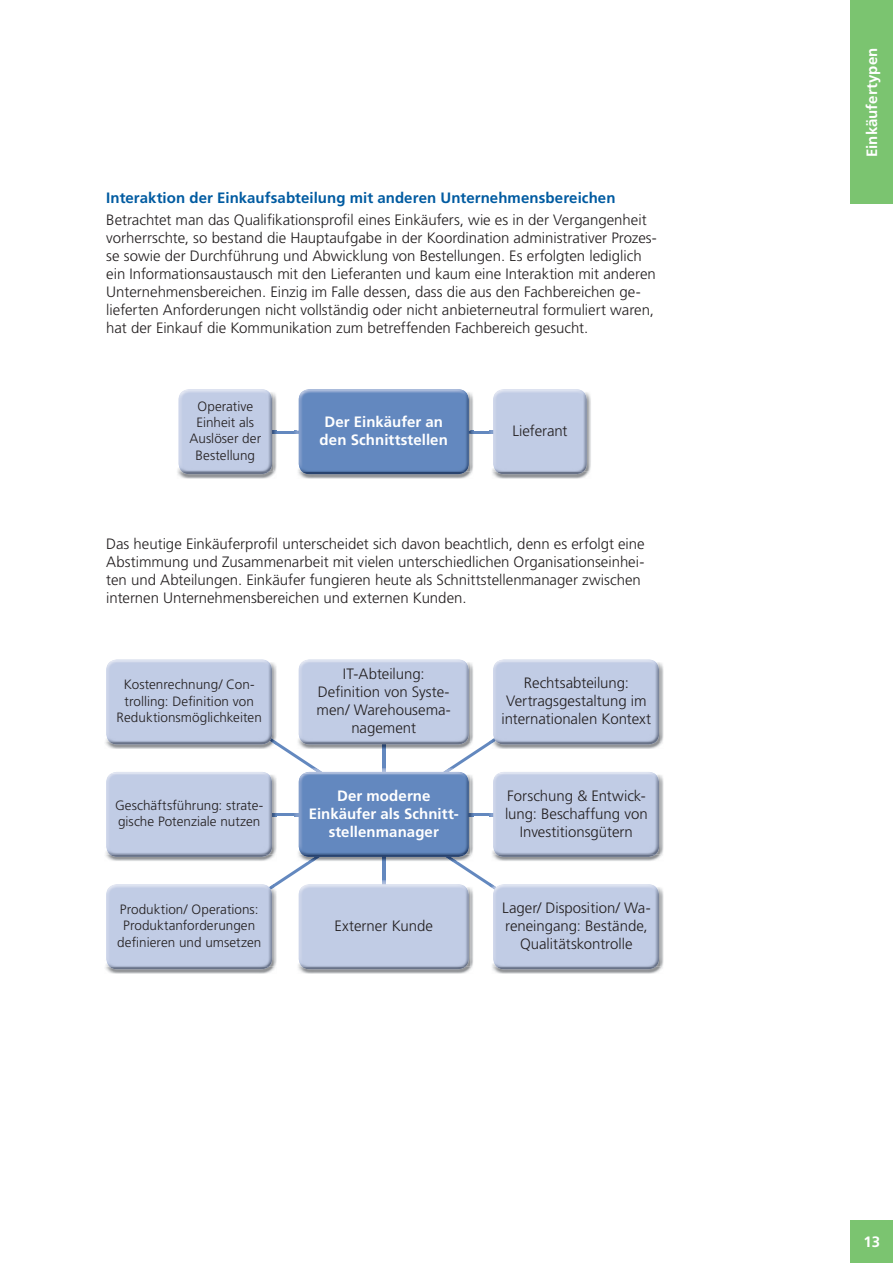
<style>
.page{position:relative;width:893px;height:1263px;background:#fff}
.page>*{position:absolute;margin:0;border:0;box-sizing:border-box;transform-origin:0 0}
.t1{font:300 15px/18px "Frutiger LT Std";color:#231f20;text-align:center}
.t2{font:700 15px/18px "Frutiger LT Std";color:#fff;text-align:center}
.t3{font:700 15px "Frutiger LT Std";letter-spacing:.005em;color:#005ba1}
.t4{font:300 13.5px/16.2px "Frutiger LT Std";color:#231f20;text-align:center}
</style>
<div class="page">
<div style="left:850px;top:0;width:42px;height:204px;background:#7bc470"></div>
<div style="left:850px;top:1220px;width:42px;height:43px;background:#7bc470"></div>
<hr style="left:266px;top:431px;width:232px;height:3px;background:#6388bf">
<img style="left:302px;top:389px;width:163px;height:3px">
<img style="left:298px;top:393px;width:175px;height:86px">
<img style="left:302px;top:472px;width:163px;height:2px">
<div style="left:299px;top:392px;width:170px;height:80px;background:#6388bf"></div>
<img style="left:497px;top:389px;width:86px;height:3px">
<img style="left:492px;top:394px;width:99px;height:85px">
<img style="left:496px;top:472px;width:87px;height:2px">
<img style="left:491px;top:392px;width:98px;height:80px">
<svg style="left:489px;top:431px;width:4px;height:3px"></svg>
<img style="left:493px;top:392px;width:93px;height:80px">
<img style="left:182px;top:389px;width:87px;height:3px">
<img style="left:177px;top:393px;width:99px;height:86px">
<img style="left:181px;top:471px;width:88px;height:3px">
<img style="left:272px;top:392px;width:2px;height:79px">
<svg style="left:272px;top:431px;width:4px;height:3px"></svg>
<img style="left:177px;top:393px;width:1px;height:78px">
<img style="left:178px;top:392px;width:94px;height:79px">
<svg style="left:274px;top:741px;width:217px;height:146px"></svg>
<img style="left:294px;top:768px;width:176px;height:86px">
<svg style="left:382px;top:768px;width:3px;height:4px"></svg>
<svg style="left:311px;top:768px;width:11px;height:4px"></svg>
<svg style="left:443px;top:768px;width:11px;height:4px"></svg>
<img style="left:302px;top:772px;width:163px;height:3px">
<img style="left:297px;top:775px;width:176px;height:86px">
<svg style="left:382px;top:857px;width:3px;height:4px"></svg>
<svg style="left:445px;top:857px;width:12px;height:4px"></svg>
<svg style="left:308px;top:857px;width:12px;height:4px"></svg>
<img style="left:302px;top:854px;width:163px;height:3px">
<img style="left:469px;top:775px;width:1px;height:79px">
<svg style="left:469px;top:813px;width:4px;height:3px"></svg>
<img style="left:297px;top:775px;width:2px;height:79px">
<svg style="left:294px;top:813px;width:5px;height:3px"></svg>
<div style="left:299px;top:775px;width:170px;height:79px;background:#6388bf"></div>
<img style="left:294px;top:880px;width:176px;height:7px">
<svg style="left:382px;top:880px;width:3px;height:4px"></svg>
<img style="left:302px;top:884px;width:163px;height:3px">
<img style="left:298px;top:888px;width:175px;height:86px">
<img style="left:302px;top:967px;width:163px;height:2px">
<div style="left:299px;top:887px;width:170px;height:80px;background:#c1cce5"></div>
<img style="left:303px;top:659px;width:162px;height:3px">
<img style="left:297px;top:663px;width:176px;height:86px">
<svg style="left:382px;top:744px;width:3px;height:5px"></svg>
<img style="left:302px;top:742px;width:163px;height:2px">
<div style="left:299px;top:662px;width:170px;height:80px;background:#c1cce5"></div>
<img style="left:489px;top:768px;width:167px;height:86px">
<img style="left:496px;top:772px;width:159px;height:3px">
<img style="left:492px;top:775px;width:171px;height:86px">
<img style="left:496px;top:854px;width:159px;height:3px">
<img style="left:491px;top:775px;width:170px;height:79px">
<svg style="left:489px;top:813px;width:4px;height:3px"></svg>
<div style="left:493px;top:775px;width:166px;height:79px;background:#c1cce5"></div>
<img style="left:492px;top:663px;width:171px;height:86px">
<img style="left:496px;top:742px;width:159px;height:2px">
<svg style="left:489px;top:738px;width:6px;height:6px"></svg>
<div style="left:493px;top:662px;width:166px;height:80px;background:#c1cce5"></div>
<img style="left:492px;top:888px;width:171px;height:86px">
<img style="left:496px;top:967px;width:159px;height:2px">
<svg style="left:489px;top:882px;width:7px;height:7px"></svg>
<div style="left:493px;top:887px;width:166px;height:80px;background:#c1cce5"></div>
<img style="left:105px;top:775px;width:172px;height:86px">
<img style="left:110px;top:854px;width:159px;height:3px">
<img style="left:272px;top:775px;width:2px;height:79px">
<svg style="left:272px;top:813px;width:5px;height:3px"></svg>
<img style="left:105px;top:775px;width:1px;height:79px">
<div style="left:106px;top:775px;width:166px;height:79px;background:#c1cce5"></div>
<img style="left:105px;top:664px;width:172px;height:85px">
<img style="left:110px;top:742px;width:159px;height:2px">
<img style="left:272px;top:662px;width:2px;height:76px">
<svg style="left:270px;top:738px;width:7px;height:8px"></svg>
<img style="left:105px;top:664px;width:1px;height:78px">
<div style="left:106px;top:662px;width:166px;height:80px;background:#c1cce5"></div>
<img style="left:110px;top:884px;width:159px;height:3px">
<img style="left:105px;top:890px;width:172px;height:84px">
<img style="left:110px;top:967px;width:159px;height:2px">
<img style="left:272px;top:890px;width:2px;height:77px">
<svg style="left:269px;top:884px;width:6px;height:6px"></svg>
<img style="left:105px;top:890px;width:1px;height:77px">
<div style="left:106px;top:887px;width:166px;height:80px;background:#c1cce5"></div>
<p class="t3" style="left:106px;top:190px;width:511px">Interaktion der Einkaufsabteilung mit anderen Unternehmensbereichen</p>
<p class="t1" style="left:106px;top:212px;width:552px;text-align:left">Betrachtet man das Qualifikationsprofil eines Einkäufers, wie es in der Vergangenheit vorherrschte, so bestand die Hauptaufgabe in der Koordination administrativer Prozes&shy;se sowie der Durchführung und Abwicklung von Bestellungen. Es erfolgten lediglich ein Informationsaustausch mit den Lieferanten und kaum eine Interaktion mit anderen Unternehmensbereichen. Einzig im Falle dessen, dass die aus den Fachbereichen ge&shy;lieferten Anforderungen nicht vollständig oder nicht anbieterneutral formuliert waren, hat der Einkauf die Kommunikation zum betreffenden Fachbereich gesucht.</p>
<p class="t4" style="left:189px;top:399px;width:73px">Operative<br>Einheit als<br>Auslöser der<br>Bestellung</p>
<p class="t2" style="left:319px;top:413px;width:130px">Der Einkäufer an den Schnittstellen</p>
<p class="t1" style="left:512px;top:422px;width:57px">Lieferant</p>
<p class="t1" style="left:106px;top:536px;width:540px;text-align:left">Das heutige Einkäuferprofil unterscheidet sich davon beachtlich, denn es erfolgt eine Abstimmung und Zusammenarbeit mit vielen unterschiedlichen Organisationseinhei&shy;ten und Abteilungen. Einkäufer fungieren heute als Schnittstellenmanager zwischen internen Unternehmensbereichen und externen Kunden.</p>
<p class="t4" style="left:117px;top:677px;width:147px">Kostenrechnung/ Con&shy;trolling: Definition von<br>Reduktionsmöglichkeiten</p>
<p class="t4" style="left:115px;top:798px;width:150px;text-align:left">Geschäftsführung: strate&shy;gische Potenziale nutzen</p>
<p class="t4" style="left:117px;top:902px;width:145px">Produktion/ Operations:<br>Produktanforderungen definieren und umsetzen</p>
<p class="t1" style="left:316px;top:666px;width:136px">IT-Abteilung:<br>Definition von Syste&shy;men/ Warehousema&shy;nagement</p>
<p class="t2" style="left:309px;top:787px;width:151px">Der moderne<br>Einkäufer als Schnitt&shy;stellenmanager</p>
<p class="t1" style="left:334px;top:918px;width:100px">Externer Kunde</p>
<p class="t1" style="left:501px;top:675px;width:151px">Rechtsabteilung:<br>Vertragsgestaltung im internationalen Kontext</p>
<p class="t1" style="left:505px;top:787px;width:144px">Forschung &amp; Entwick&shy;lung: Beschaffung von<br>Investitionsgütern</p>
<p class="t1" style="left:502px;top:900px;width:150px">Lager/ Disposition/ Wa&shy;reneingang: Bestände,<br>Qualitätskontrolle</p>
<p class="t2" style="left:863px;top:157px;width:111px;rotate:-90deg">Einkäufertypen</p>
<p class="t2" style="left:863px;top:1233px;width:18px">13</p>
</div>
